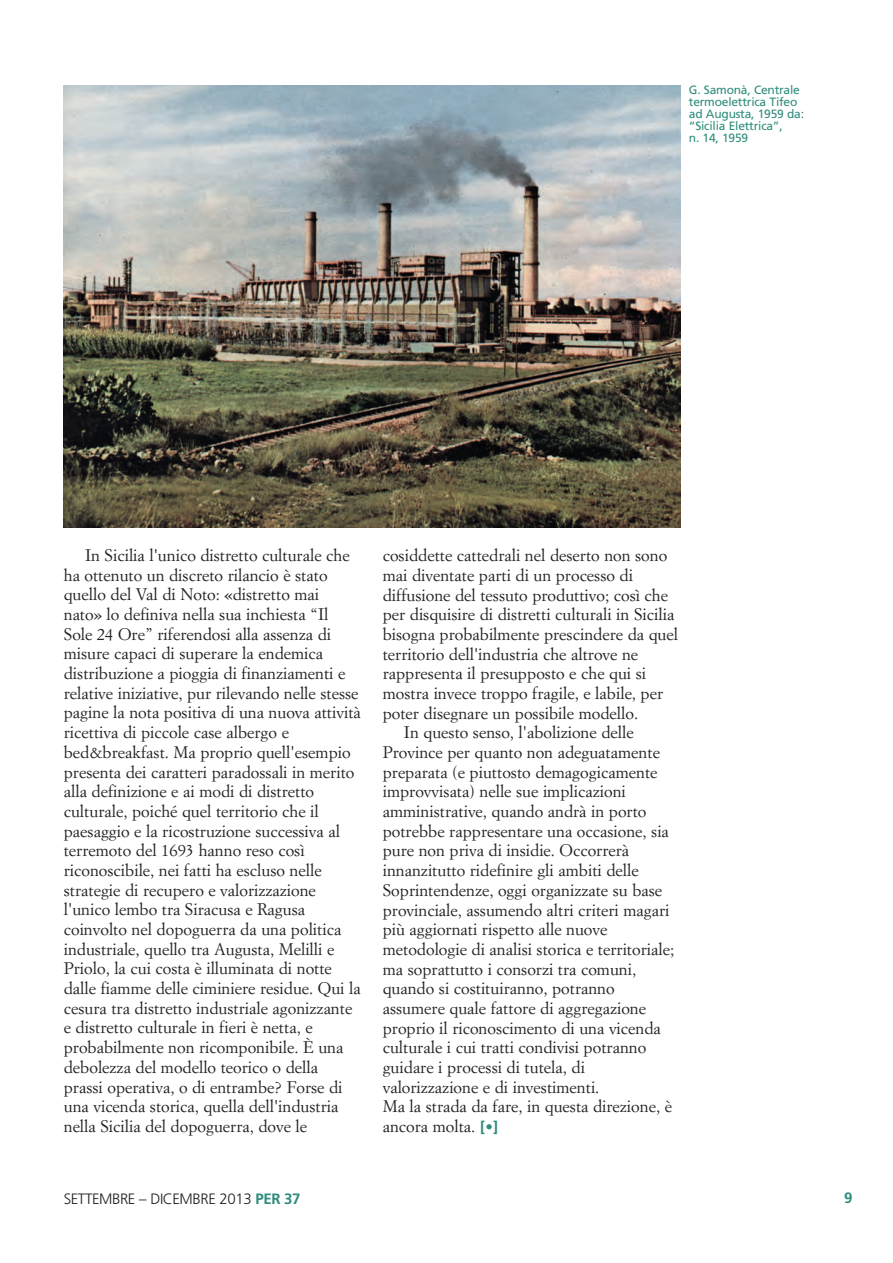
<style>
.page{position:relative;width:893px;height:1263px;background:#fff}
.page>*{position:absolute;margin:0;border:0;box-sizing:border-box;transform-origin:0 0}
.t1{font:16.5px/19.6px "Simoncini Garamond";color:#231f20}
.t2{font:300 15px "Frutiger CE";letter-spacing:-.03em;color:#231f20}
.t3{font:700 15px "Frutiger CE";color:#2f8d7c}
.t4{font:12px/12px "Frutiger LT Std";letter-spacing:-.015em;color:#2f8d7c}
.s1{font-family:"Frutiger CE Bold TT";font-size:15px;color:#2f8d7c}
.s2{font-family:"Frutiger CE Bold TT";font-weight:400;color:#2f8d7c}
</style>
<div class="page">
<img style="left:64px;top:85px;width:616px;height:442px">
<p class="t4" style="left:689px;top:85px;width:117px">G. Samonà, Centrale termoelettrica Tifeo ad Augusta, 1959 da: “Sicilia Elettrica”,<br>n. 14, 1959</p>
<p class="t1" style="left:64px;top:547px;width:299px;text-indent:21px">In Sicilia l'unico distretto culturale che ha ottenuto un discreto rilancio è stato quello del Val di Noto: «distretto mai nato» lo definiva nella sua inchiesta “Il Sole 24 Ore” riferendosi alla assenza di misure capaci di superare la endemica distribuzione a pioggia di finanziamenti e relative iniziative, pur rilevando nelle stesse pagine la nota positiva di una nuova attività ricettiva di piccole case albergo e bed&amp;breakfast. Ma proprio quell'esempio presenta dei caratteri paradossali in merito alla definizione e ai modi di distretto culturale, poiché quel territorio che il paesaggio e la ricostruzione successiva al terremoto del 1693 hanno reso così riconoscibile, nei fatti ha escluso nelle strategie di recupero e valorizzazione l'unico lembo tra Siracusa e Ragusa coinvolto nel dopoguerra da una politica industriale, quello tra Augusta, Melilli e Priolo, la cui costa è illuminata di notte dalle fiamme delle ciminiere residue. Qui la cesura tra distretto industriale agonizzante e distretto culturale in fieri è netta, e probabilmente non ricomponibile. È una debolezza del modello teorico o della prassi operativa, o di entrambe? Forse di una vicenda storica, quella dell'industria nella Sicilia del dopoguerra, dove le</p>
<p class="t1" style="left:383px;top:547px;width:286px">cosiddette cattedrali nel deserto non sono</p>
<p class="t1" style="left:383px;top:566px;width:252px">mai diventate parti di un processo di</p>
<p class="t1" style="left:383px;top:586px;width:287px">diffusione del tessuto produttivo; così che</p>
<p class="t1" style="left:383px;top:606px;width:293px">per disquisire di distretti culturali in Sicilia</p>
<p class="t1" style="left:383px;top:625px;width:297px">bisogna probabilmente prescindere da quel</p>
<p class="t1" style="left:383px;top:645px;width:257px">territorio dell'industria che altrove ne</p>
<p class="t1" style="left:383px;top:665px;width:265px">rappresenta il presupposto e che qui si</p>
<p class="t1" style="left:383px;top:684px;width:282px">mostra invece troppo fragile, e labile, per</p>
<p class="t1" style="left:383px;top:704px;width:257px">poter disegnare un possibile modello.</p>
<p class="t1" style="left:404px;top:724px;width:231px">In questo senso, l'abolizione delle</p>
<p class="t1" style="left:383px;top:744px;width:279px">Province per quanto non adeguatamente</p>
<p class="t1" style="left:383px;top:763px;width:276px">preparata (e piuttosto demagogicamente</p>
<p class="t1" style="left:383px;top:783px;width:245px">improvvisata) nelle sue implicazioni</p>
<p class="t1" style="left:383px;top:803px;width:265px">amministrative, quando andrà in porto</p>
<p class="t1" style="left:383px;top:822px;width:288px">potrebbe rappresentare una occasione, sia</p>
<p class="t1" style="left:383px;top:842px;width:248px">pure non priva di insidie. Occorrerà</p>
<p class="t1" style="left:383px;top:862px;width:258px">innanzitutto ridefinire gli ambiti delle</p>
<p class="t1" style="left:383px;top:881px;width:281px">Soprintendenze, oggi organizzate su base</p>
<p class="t1" style="left:383px;top:901px;width:288px">provinciale, assumendo altri criteri magari</p>
<p class="t1" style="left:383px;top:921px;width:226px">più aggiornati rispetto alle nuove</p>
<p class="t1" style="left:383px;top:940px;width:293px">metodologie di analisi storica e territoriale;</p>
<p class="t1" style="left:383px;top:960px;width:255px">ma soprattutto i consorzi tra comuni,</p>
<p class="t1" style="left:383px;top:980px;width:234px">quando si costituiranno, potranno</p>
<p class="t1" style="left:383px;top:999px;width:265px">assumere quale fattore di aggregazione</p>
<p class="t1" style="left:383px;top:1019px;width:280px">proprio il riconoscimento di una vicenda</p>
<p class="t1" style="left:383px;top:1039px;width:265px">culturale i cui tratti condivisi potranno</p>
<p class="t1" style="left:383px;top:1058px;width:204px">guidare i processi di tutela, di</p>
<p class="t1" style="left:383px;top:1078px;width:218px">valorizzazione e di investimenti.</p>
<p class="t1" style="left:383px;top:1098px;width:291px">Ma la strada da fare, in questa direzione, è</p>
<p class="t1" style="left:383px;top:1118px;width:117px">ancora molta. <span class="s1">[•]</span></p>
<p class="t2" style="left:64px;top:1189px;width:238px">SETTEMBRE – DICEMBRE 2013 <span class="s2">PER 37</span></p>
<p class="t3" style="left:844px;top:1189px;width:10px">9</p>
</div>
